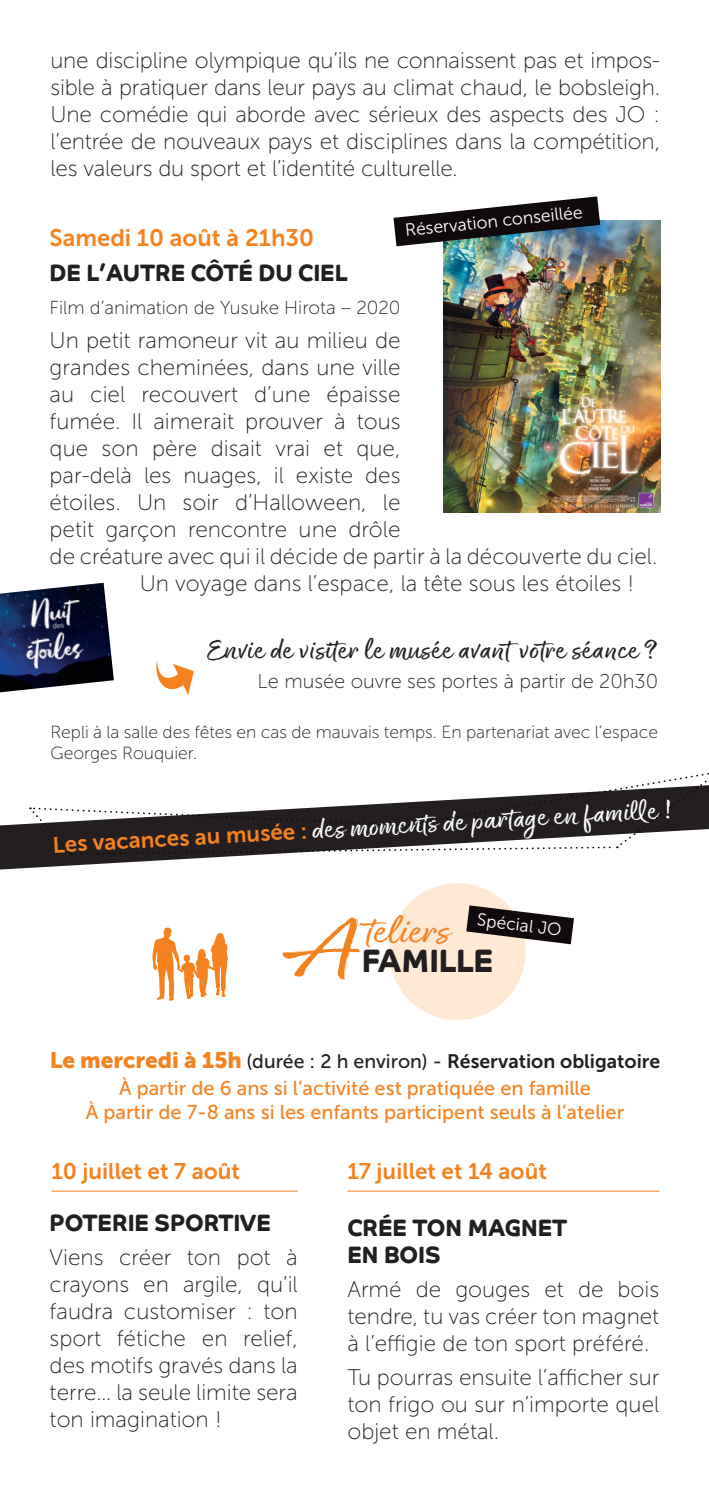
<style>
.page{position:relative;width:709px;height:1489px;background:#fff}
.page>*{position:absolute;margin:0;border:0;box-sizing:border-box;transform-origin:0 0}
.t1{font:expanded 92.5px "Good Karma";color:#f58220}
.t2{font:expanded 40px "Good Karma";color:#f58220}
.t3{font:700 32.5px "Co Headline";color:#231f20;scale:.95 1}
.t4{font:30px "Good Karma Wide Upright";color:#fff}
.t5{font:30px "Good Karma Wide Upright";color:#231f20}
.t6{font:700 23.75px/27.5px "Co Headline";color:#231f20;scale:.95 1}
.t7{font:23.75px "Museo Sans 700";color:#f58220}
.t8{font:22.5px/27px "Museo Sans 100";color:#231f20;text-align:justify}
.t9{font:22.5px "Museo Sans 700";color:#f58220}
.t10{font:20px/24px "Museo Sans 500";color:#f58220;text-align:center}
.t11{font:20px "Museo Sans 100";color:#231f20}
.t12{font:19.5px "Museo Sans 700";color:#231f20}
.t13{font:18.75px "Museo Sans 100";color:#231f20}
.t14{font:17.5px/21px "Museo Sans 100";color:#231f20}
.t15{font:17.5px "Museo Sans 300";color:#fff}
.s1{font-family:"Museo Sans 700";font-size:22.5px;color:#f58220}
.s2{font-family:"Museo Sans 900";font-size:22.5px;color:#f58220}
.s3{font-family:"Museo Sans 500"}
</style>
<div class="page">
<img style="left:443px;top:220px;width:217px;height:292px">
<img style="left:393px;top:196px;width:207px;height:50px">
<svg style="left:0;top:807px;width:254px;height:62px;fill:#231f20"></svg>
<svg style="left:152px;top:927px;width:76px;height:73px"></svg>
<div style="left:389px;top:883px;width:137px;height:136px;background:#fee9d5;border-radius:50%"></div>
<svg style="left:156px;top:661px;width:38px;height:34px"></svg>
<svg style="left:466px;top:905px;width:108px;height:39px"></svg>
<svg style="left:30px;top:773px;width:679px;height:82px"></svg>
<hr style="left:51px;top:1190px;width:247px;height:1px;background:#f58220">
<hr style="left:347px;top:1190px;width:312px;height:1px;background:#f58220">
<img style="left:0;top:582px;width:114px;height:110px">
<p class="t8" style="left:50px;top:47px;width:611px">une discipline olympique qu’ils ne connaissent pas et impos&shy;sible à pratiquer dans leur pays au climat chaud, le bobsleigh.<br>Une comédie qui aborde avec sérieux des aspects des JO : l’entrée de nouveaux pays et disciplines dans la compétition, les valeurs du sport et l’identité culturelle.</p>
<p class="t15" style="left:404px;top:221px;width:180px;rotate:-6deg">Réservation conseillée</p>
<p class="t7" style="left:50px;top:225px;width:266px">Samedi 10 août à 21h30</p>
<p class="t6" style="left:50px;top:259px;width:315px">DE L’AUTRE CÔTÉ DU CIEL</p>
<p class="t13" style="left:50px;top:297px;width:352px">Film d’animation de Yusuke Hirota – 2020</p>
<p class="t8" style="left:50px;top:327px;width:352px">Un petit ramoneur vit au milieu de</p>
<p class="t8" style="left:50px;top:354px;width:352px">grandes cheminées, dans une ville</p>
<p class="t8" style="left:50px;top:381px;width:352px">au ciel recouvert d’une épaisse</p>
<p class="t8" style="left:50px;top:408px;width:352px">fumée. Il aimerait prouver à tous</p>
<p class="t8" style="left:50px;top:435px;width:352px">que son père disait vrai et que,</p>
<p class="t8" style="left:50px;top:462px;width:352px">par-delà les nuages, il existe des</p>
<p class="t8" style="left:50px;top:489px;width:352px">étoiles. Un soir d’Halloween, le</p>
<p class="t8" style="left:50px;top:516px;width:352px">petit garçon rencontre une drôle</p>
<p class="t8" style="left:50px;top:543px;width:609px">de créature avec qui il décide de partir à la découverte du ciel.</p>
<p class="t8" style="left:140px;top:570px;width:496px">Un voyage dans l’espace, la tête sous les étoiles !</p>
<h3 class="t5" style="left:208px;top:632px;width:452px">Envie de visiter le musée avant votre séance ?</h3>
<p class="t11" style="left:258px;top:670px;width:402px">Le musée ouvre ses portes à partir de 20h30</p>
<p class="t14" style="left:50px;top:721px;width:609px">Repli à la salle des fêtes en cas de mauvais temps. En partenariat avec l’espace<br>Georges Rouquier.</p>
<h3 class="t4" style="left:52px;top:825px;width:622px;rotate:-3deg"><span class="s1">Les vacances au musée :</span> des moments de partage en famill e !</h3>
<p class="t15" style="left:478px;top:910px;width:86px;rotate:7deg">Spécial JO</p>
<h2 class="t2" style="left:365px;top:907px;width:86px">teliers</h2>
<h1 class="t1" style="left:282px;top:894px;width:78px">A</h1>
<h3 class="t3" style="left:362px;top:941px;width:140px">FAMILLE</h3>
<p class="t12" style="left:50px;top:1050px;width:612px"><span class="s2">Le mercredi à 15h</span> <span class="s3">(durée : 2 h environ) -</span> Réservation obligatoire</p>
<p class="t10" style="left:86px;top:1076px;width:540px">À partir de 6 ans si l’activité est pratiquée en famille<br>À partir de 7-8 ans si les enfants participent seuls à l’atelier</p>
<p class="t9" style="left:51px;top:1158px;width:190px">10 juillet et 7 août</p>
<p class="t9" style="left:347px;top:1158px;width:201px">17 juillet et 14 août</p>
<p class="t6" style="left:50px;top:1209px;width:235px">POTERIE SPORTIVE</p>
<p class="t8" style="left:50px;top:1244px;width:250px">Viens créer ton pot à crayons en argile, qu’il faudra customiser : ton sport fétiche en relief, des motifs gravés dans la terre… la seule limite sera ton imagination !</p>
<p class="t6" style="left:347px;top:1213px;width:233px">CRÉE TON MAGNET<br>EN BOIS</p>
<p class="t8" style="left:347px;top:1276px;width:313px">Armé de gouges et de bois tendre, tu vas créer ton magnet à l’effigie de ton sport préféré.</p>
<p class="t8" style="left:347px;top:1364px;width:313px">Tu pourras ensuite l’afficher sur ton frigo ou sur n’importe quel objet en métal.</p>
</div>
